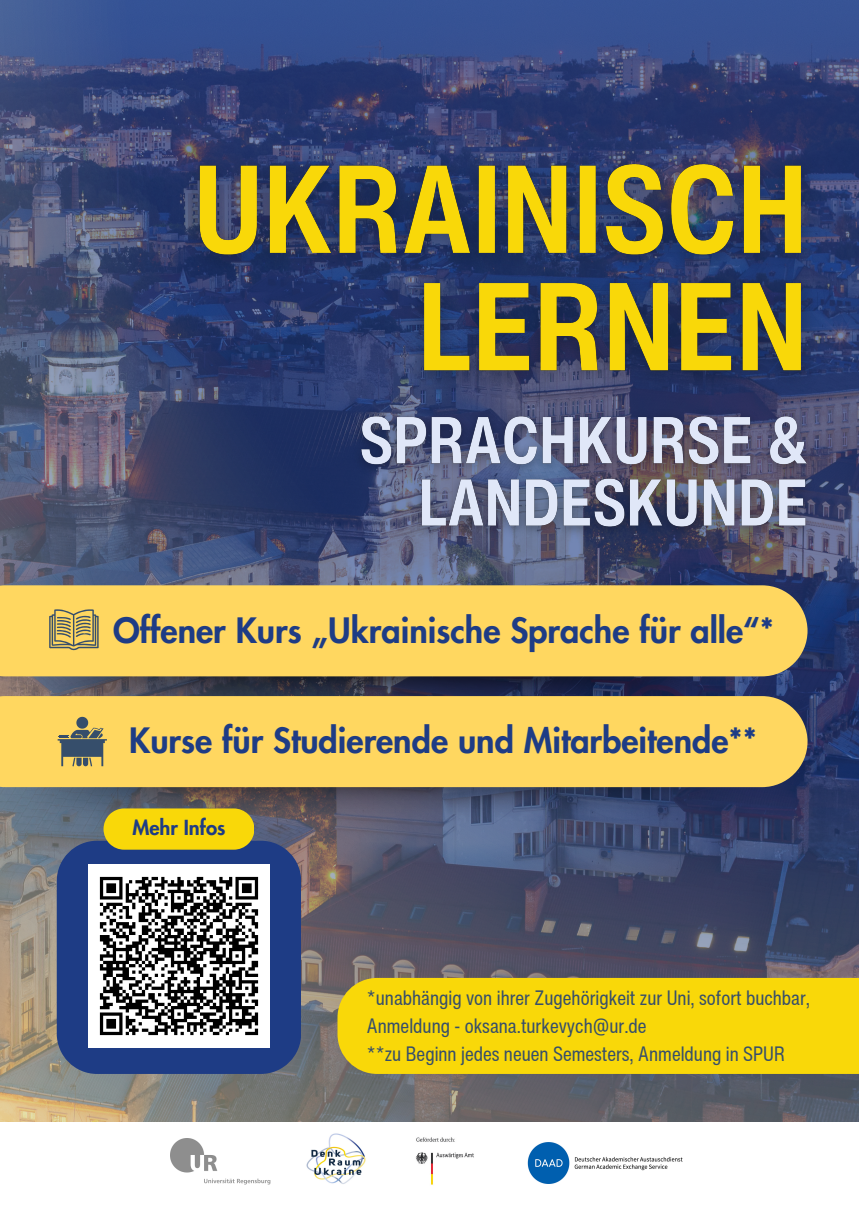
<style>
.page{position:relative;width:859px;height:1208px;background:#fff}
.page>*{position:absolute;margin:0;border:0;box-sizing:border-box;transform-origin:0 0}
.t1{font:800 34.2px "Futura LT Pro";color:#1e3c85}
.t2{font:800 34.1px "Futura LT Pro";color:#1e3c85}
.t3{font:condensed 20.3px "Helvetica Now Text";color:#364e6b}
.t4{font:800 20.3px "Futura LT Pro";color:#1e3c85}
</style>
<div class="page">
<img style="left:0;top:0;width:859px;height:1122px">
<img style="left:170px;top:1138px;width:101px;height:46px">
<img style="left:527px;top:1142px;width:156px;height:42px">
<img style="left:415px;top:1137px;width:59px;height:48px">
<img style="left:306px;top:1133px;width:60px;height:51px">
<img style="left:3px;top:676px;width:757px;height:20px">
<div style="left:0;top:585px;width:807px;height:91px;background:#ffd760"></div>
<svg style="left:49px;top:609px;width:50px;height:41px;background:#b0a164"></svg>
<img style="left:3px;top:787px;width:757px;height:33px">
<div style="left:0;top:696px;width:807px;height:91px;background:#ffd760"></div>
<svg style="left:58px;top:717px;width:49px;height:49px;background:#958f65"></svg>
<div style="left:57px;top:840px;width:244px;height:234px;background:#1e3c85;border-radius:40px"></div>
<img style="left:89px;top:864px;width:180px;height:183px">
<svg style="left:103px;top:808px;width:151px;height:41px;background:#ecce10"></svg>
<div style="left:337px;top:978px;width:522px;height:96px;background:#f9d809"></div>
<img style="left:169px;top:117px;width:662px;height:298px">
<img style="left:345px;top:391px;width:479px;height:158px">
<p class="t1" style="left:113px;top:615px;width:662px">Offener Kurs „Ukrainische Sprache für alle“*</p>
<p class="t2" style="left:129px;top:725px;width:629px">Kurse für Studierende und Mitarbeitende**</p>
<p class="t4" style="left:132px;top:818px;width:95px">Mehr Infos</p>
<p class="t3" style="left:367px;top:982px;width:445px">*unabhängig von ihrer Zugehörigkeit zur Uni, sofort buchbar,</p>
<p class="t3" style="left:367px;top:1010px;width:281px">Anmeldung - oksana.turkevych@ur.de</p>
<p class="t3" style="left:367px;top:1038px;width:419px">**zu Beginn jedes neuen Semesters, Anmeldung in SPUR</p>
</div>
